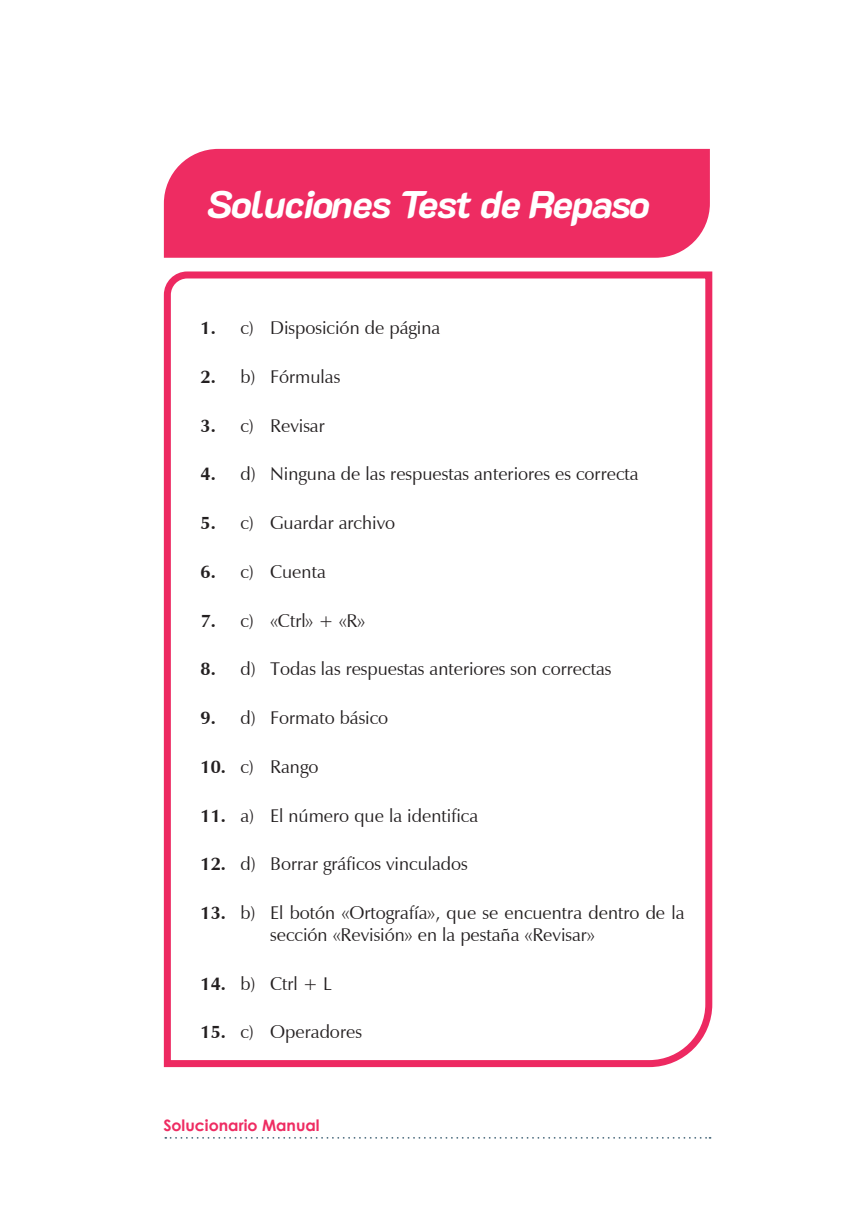
<style>
.page{position:relative;width:844px;height:1216px;background:#fff}
.page>*{position:absolute;margin:0;border:0;box-sizing:border-box;transform-origin:0 0}
.t1{font:italic 800 38.5px "K2 D";letter-spacing:-.03em;color:#fff}
.z_solución{font:18.38px/21.9px "Zapf Humanist 601 BT";color:#231f20}
.z1{font:700 18.38px "Zapf Humanist 601 BT";color:#231f20}
.t2{font:700 15.75px "Century Gothic";color:#ee2c62}
</style>
<div class="page">
<div style="left:164px;top:149px;width:545px;height:109px;background:#ee2c62"></div>
<svg style="left:163px;top:271px;width:550px;height:797px"></svg>
<svg style="left:165px;top:1137px;width:545px;height:1px"></svg>
<h1 class="t1" style="left:207px;top:182px;width:444px">Soluciones Test de Repaso</h1>
<p class="z1" style="left:200px;top:316px;width:17px">1.</p>
<p class="z_solución" style="left:240px;top:317px;width:201px">c) Disposición de página</p>
<p class="z1" style="left:200px;top:365px;width:17px">2.</p>
<p class="z_solución" style="left:240px;top:365px;width:101px">b) Fórmulas</p>
<p class="z1" style="left:200px;top:414px;width:17px">3.</p>
<p class="z_solución" style="left:240px;top:414px;width:86px">c) Revisar</p>
<p class="z1" style="left:200px;top:462px;width:17px">4.</p>
<p class="z_solución" style="left:240px;top:463px;width:400px">d) Ninguna de las respuestas anteriores es correcta</p>
<p class="z1" style="left:200px;top:511px;width:17px">5.</p>
<p class="z_solución" style="left:240px;top:512px;width:156px">c) Guardar archivo</p>
<p class="z1" style="left:200px;top:560px;width:17px">6.</p>
<p class="z_solución" style="left:240px;top:560px;width:87px">c) Cuenta</p>
<p class="z1" style="left:200px;top:609px;width:17px">7.</p>
<p class="z_solución" style="left:240px;top:609px;width:126px">c) «Ctrl» + «R»</p>
<p class="z1" style="left:200px;top:657px;width:17px">8.</p>
<p class="z_solución" style="left:240px;top:658px;width:372px">d) Todas las respuestas anteriores son correctas</p>
<p class="z1" style="left:200px;top:706px;width:17px">9.</p>
<p class="z_solución" style="left:240px;top:706px;width:149px">d) Formato básico</p>
<p class="z1" style="left:200px;top:755px;width:27px">10.</p>
<p class="z_solución" style="left:240px;top:755px;width:80px">c) Rango</p>
<p class="z1" style="left:200px;top:803px;width:27px">11.</p>
<p class="z_solución" style="left:240px;top:804px;width:239px">a) El número que la identifica</p>
<p class="z1" style="left:200px;top:852px;width:27px">12.</p>
<p class="z_solución" style="left:240px;top:853px;width:229px">d) Borrar gráficos vinculados</p>
<p class="z1" style="left:200px;top:901px;width:27px">13.</p>
<p class="z_solución" style="left:270px;top:901px;width:416px;text-indent:-30px">b) El botón «Ortografía», que se encuentra dentro de la sección «Revisión» en la pestaña «Revisar»</p>
<p class="z1" style="left:200px;top:971px;width:27px">14.</p>
<p class="z_solución" style="left:240px;top:972px;width:93px">b) Ctrl + L</p>
<p class="z1" style="left:200px;top:1020px;width:27px">15.</p>
<p class="z_solución" style="left:240px;top:1021px;width:123px">c) Operadores</p>
<p class="t2" style="left:163px;top:1113px;width:158px">Solucionario Manual</p>
</div>
